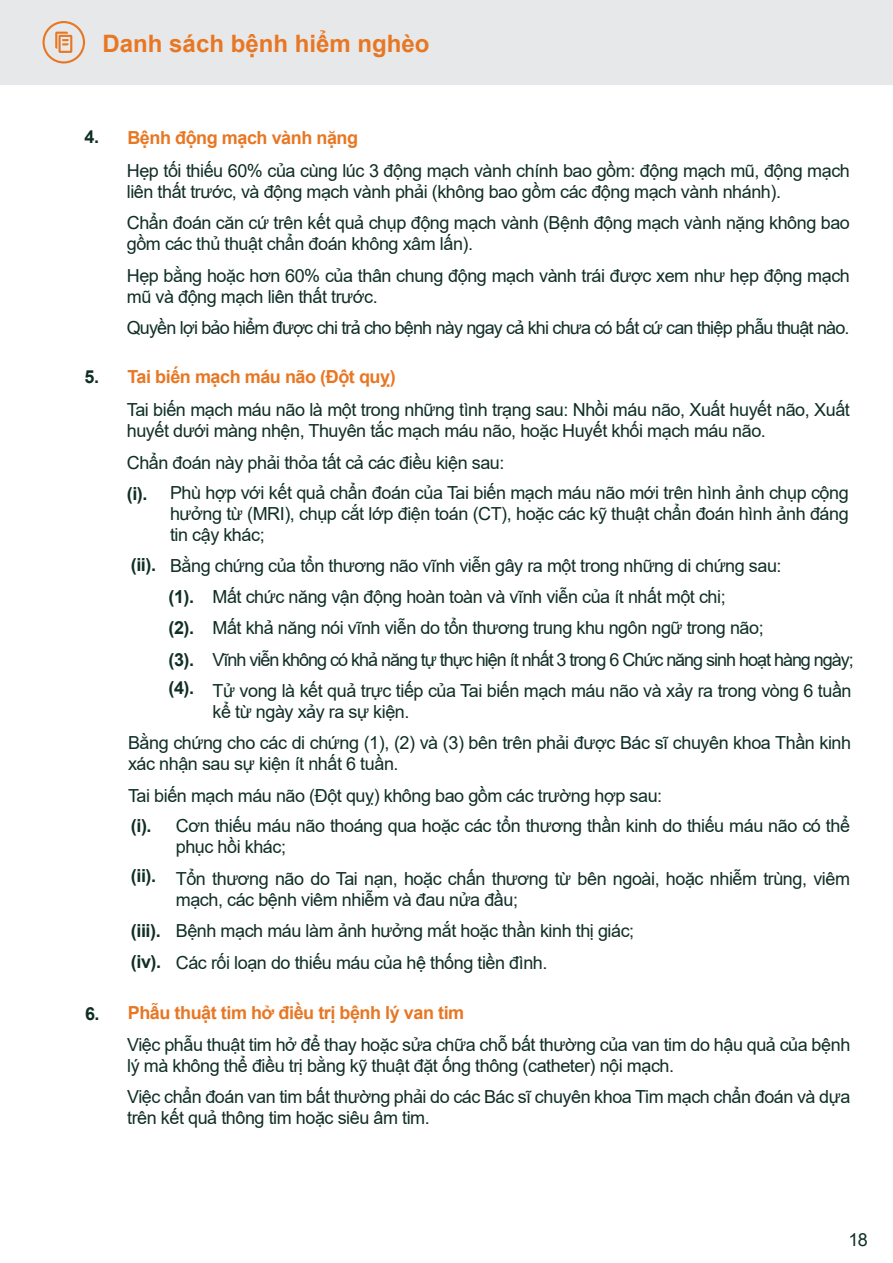
<style>
.page{position:relative;width:893px;height:1263px;background:#fff}
.page>*{position:absolute;margin:0;border:0;box-sizing:border-box;transform-origin:0 0}
.t1{font:700 24px "Arial";color:#e87724}
.t2{font:18px/31.5px "Arial";letter-spacing:-.025em;color:#0f2e26}
.t3{font:18px/31.5px "Arial";letter-spacing:-.045em;color:#0f2e26}
.t4{font:700 18px/31.5px "Arial";letter-spacing:-.025em;color:#0f2e26;text-align:justify}
.s1{font-weight:700}
.s2{font-weight:700;color:#e87724}
</style>
<div class="page">
<div style="left:0;top:0;width:893px;height:85px;background:#e7e8e9"></div>
<svg style="left:43px;top:21px;width:42px;height:43px"></svg>
<h1 class="t1" style="left:103px;top:26px;width:328px">Danh sách bệnh hiểm nghèo</h1>
<p class="t2" style="left:127px;top:121px;width:725px;line-height:33px;text-indent:-42px"><span class="s1">4.</span> <span class="s2">Bệnh động mạch vành nặng<br></span>Hẹp tối thiếu 60% của cùng lúc 3 động mạch vành chính bao gồm: động mạch mũ, động mạch</p>
<p class="t2" style="left:127px;top:175px;width:725px">liên thất trước, và động mạch vành phải (không bao gồm các động mạch vành nhánh).<br>Chẩn đoán căn cứ trên kết quả chụp động mạch vành (Bệnh động mạch vành nặng không bao</p>
<p class="t2" style="left:127px;top:228px;width:725px">gồm các thủ thuật chẩn đoán không xâm lấn).<br>Hẹp bằng hoặc hơn 60% của thân chung động mạch vành trái được xem như hẹp động mạch</p>
<p class="t3" style="left:127px;top:280px;width:724px">mũ và động mạch liên thất trước.<br>Quyền lợi bảo hiểm được chi trả cho bệnh này ngay cả khi chưa có bất cứ can thiệp phẫu thuật nào.</p>
<p class="t2" style="left:127px;top:360px;width:725px;line-height:33.3px;text-indent:-42px"><span class="s1">5.</span> <span class="s2">Tai biến mạch máu não (Đột quỵ)<br></span>Tai biến mạch máu não là một trong những tình trạng sau: Nhồi máu não, Xuất huyết não, Xuất</p>
<p class="t2" style="left:127px;top:415px;width:641px">huyết dưới màng nhện, Thuyên tắc mạch máu não, hoặc Huyết khối mạch máu não.<br>Chẩn đoán này phải thỏa tất cả các điều kiện sau:</p>
<p class="t2" style="left:170px;top:482px;width:680px;line-height:21px;text-align:justify">Phù hợp với kết quả chẩn đoán của Tai biến mạch máu não mới trên hình ảnh chụp cộng hưởng từ (MRI), chụp cắt lớp điện toán (CT), hoặc các kỹ thuật chẩn đoán hình ảnh đáng tin cậy khác;</p>
<p class="t4" style="left:127px;top:478px;width:22px">(i).</p>
<p class="t2" style="left:213px;top:550px;width:643px;text-indent:-82px"><span class="s1">(ii).</span> Bằng chứng của tổn thương não vĩnh viễn gây ra một trong những di chứng sau:<br>Mất chức năng vận động hoàn toàn và vĩnh viễn của ít nhất một chi;<br>Mất khả năng nói vĩnh viễn do tổn thương trung khu ngôn ngữ trong não;<br>Vĩnh viễn không có khả năng tự thực hiện ít nhất 3 trong 6 Chức năng sinh hoạt hàng ngày; Tử vong là kết quả trực tiếp của Tai biến mạch máu não và xảy ra trong vòng 6 tuần</p>
<p class="t2" style="left:213px;top:696px;width:198px">kể từ ngày xảy ra sự kiện.</p>
<p class="t4" style="left:169px;top:581px;width:27px">(1). (2). (3).</p>
<p class="t4" style="left:169px;top:672px;width:27px">(4).</p>
<p class="t2" style="left:128px;top:732px;width:725px;line-height:21px">Bằng chứng cho các di chứng (1), (2) và (3) bên trên phải được Bác sĩ chuyên khoa Thần kinh xác nhận sau sự kiện ít nhất 6 tuần.</p>
<p class="t2" style="left:176px;top:780px;width:676px;line-height:30.5px;text-indent:-48px">Tai biến mạch máu não (Đột quỵ) không bao gồm các trường hợp sau:<br>Cơn thiếu máu não thoáng qua hoặc các tổn thương thần kinh do thiếu máu não có thể</p>
<p class="t2" style="left:176px;top:831px;width:676px">phục hồi khác;<br>Tổn thương não do Tai nạn, hoặc chấn thương từ bên ngoài, hoặc nhiễm trùng, viêm</p>
<p class="t2" style="left:176px;top:884px;width:460px">mạch, các bệnh viêm nhiễm và đau nửa đầu;<br>Bệnh mạch máu làm ảnh hưởng mắt hoặc thần kinh thị giác;<br>Các rối loạn do thiếu máu của hệ thống tiền đình.</p>
<p class="t4" style="left:131px;top:810px;width:22px">(i).</p>
<p class="t4" style="left:131px;top:860px;width:27px">(ii).</p>
<p class="t4" style="left:131px;top:915px;width:32px">(iii). (iv).</p>
<p class="t2" style="left:127px;top:997px;width:725px;text-indent:-42px"><span class="s1">6.</span> <span class="s2">Phẫu thuật tim hở điều trị bệnh lý van tim<br></span>Việc phẫu thuật tim hở để thay hoặc sửa chữa chỗ bất thường của van tim do hậu quả của bệnh</p>
<p class="t2" style="left:127px;top:1050px;width:725px">lý mà không thể điều trị bằng kỹ thuật đặt ống thông (catheter) nội mạch.<br>Việc chẩn đoán van tim bất thường phải do các Bác sĩ chuyên khoa Tim mạch chẩn đoán và dựa</p>
<p class="t2" style="left:127px;top:1102px;width:304px">trên kết quả thông tim hoặc siêu âm tim.</p>
<p class="t2" style="left:848px;top:1224px;width:21px">18</p>
</div>
